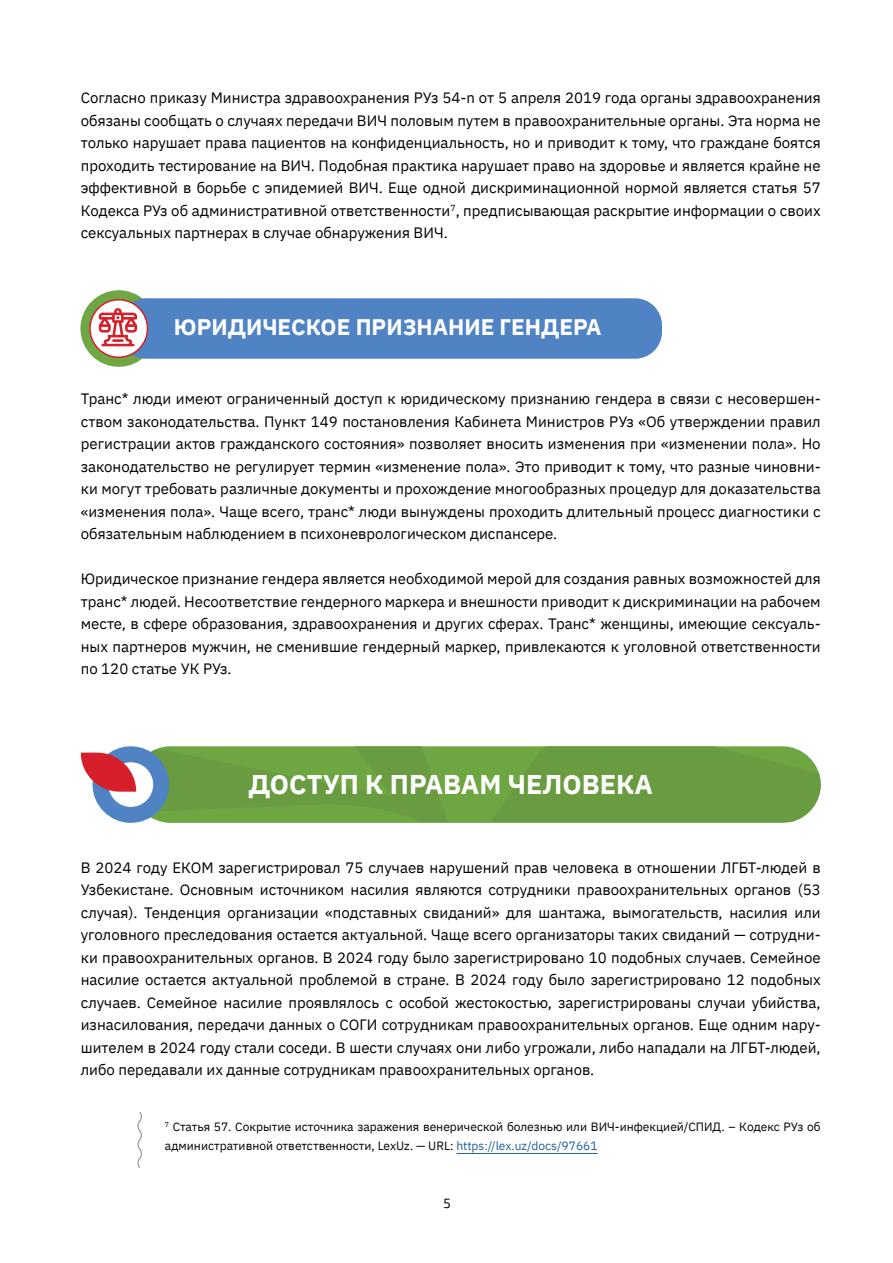
<style>
.page{position:relative;width:893px;height:1263px;background:#fff}
.page>*{position:absolute;margin:0;border:0;box-sizing:border-box;transform-origin:0 0}
.t1{font:700 27px "IBM Plex Sans";color:#fff}
.t2{font:700 22.5px "IBM Plex Sans";color:#fff}
.t3{font:15px/22.5px "IBM Plex Sans";color:#000;text-align:justify}
.t4{font:13.5px "Exo 2";color:#000}
.t5{font:12px/19.5px "IBM Plex Sans";color:#000}
.s1{color:#215e9e}
</style>
<div class="page">
<div style="left:80px;top:290px;width:77px;height:77px;background:#6ea743;border-radius:50%"></div>
<div style="left:119px;top:298px;width:543px;height:61px;background:#4f83c3;border-radius:27px"></div>
<div style="left:90px;top:300px;width:57px;height:57px;background:#fff;border-radius:50%"></div>
<div style="left:89px;top:299px;width:59px;height:59px;border:2px solid #d91f2a;border-radius:50%"></div>
<svg style="left:99px;top:308px;width:38px;height:38px"></svg>
<hr style="left:456px;top:1153px;width:142px;height:1px;background:#215e9e">
<svg style="left:137px;top:1112px;width:5px;height:56px"></svg>
<svg style="left:137px;top:746px;width:684px;height:76px;background:#6da044"></svg>
<div style="left:93px;top:746px;width:76px;height:77px;background:#4f83c3;border-radius:50%"></div>
<div style="left:108px;top:762px;width:45px;height:45px;background:#fff;border-radius:50%"></div>
<svg style="left:81px;top:753px;width:55px;height:39px"></svg>
<p class="t3" style="left:81px;top:85px;width:741px">Согласно приказу Министра здравоохранения РУз 54-n от 5 апреля 2019 года органы здравоохранения обязаны сообщать о случаях передачи ВИЧ половым путем в правоохранительные органы. Эта норма не только нарушает права пациентов на конфиденциальность, но и приводит к тому, что граждане боятся проходить тестирование на ВИЧ. Подобная практика нарушает право на здоровье и является крайне не эффективной в борьбе с эпидемией ВИЧ. Еще одной дискриминационной нормой является статья 57<br>Кодекса РУз об административной ответственности<sup>7</sup>, предписывающая раскрытие информации о своих сексуальных партнерах в случае обнаружения ВИЧ.</p>
<h2 class="t2" style="left:174px;top:310px;width:429px">ЮРИДИЧЕСКОЕ ПРИЗНАНИЕ ГЕНДЕРА</h2>
<p class="t3" style="left:81px;top:386px;width:741px">Транс* люди имеют ограниченный доступ к юридическому признанию гендера в связи с несовершен&shy;ством законодательства. Пункт 149 постановления Кабинета Министров РУз «Об утверждении правил регистрации актов гражданского состояния» позволяет вносить изменения при «изменении пола». Но законодательство не регулирует термин «изменение пола». Это приводит к тому, что разные чиновни&shy;ки могут требовать различные документы и прохождение многообразных процедур для доказательства «изменения пола». Чаще всего, транс* люди вынуждены проходить длительный процесс диагностики с обязательным наблюдением в психоневрологическом диспансере.</p>
<p class="t3" style="left:81px;top:566px;width:741px">Юридическое признание гендера является необходимой мерой для создания равных возможностей для транс* людей. Несоответствие гендерного маркера и внешности приводит к дискриминации на рабочем месте, в сфере образования, здравоохранения и других сферах. Транс* женщины, имеющие сексуаль&shy;ных партнеров мужчин, не сменившие гендерный маркер, привлекаются к уголовной ответственности по 120 статье УК РУз.</p>
<h1 class="t1" style="left:249px;top:762px;width:406px">ДОСТУП К ПРАВАМ ЧЕЛОВЕКА</h1>
<p class="t3" style="left:81px;top:855px;width:741px">В 2024 году ЕКОМ зарегистрировал 75 случаев нарушений прав человека в отношении ЛГБТ-людей в Узбекистане. Основным источником насилия являются сотрудники правоохранительных органов (53 случая). Тенденция организации «подставных свиданий» для шантажа, вымогательств, насилия или уголовного преследования остается актуальной. Чаще всего организаторы таких свиданий — сотрудни&shy;ки правоохранительных органов. В 2024 году было зарегистрировано 10 подобных случаев. Семейное насилие остается актуальной проблемой в стране. В 2024 году было зарегистрировано 12 подобных случаев. Семейное насилие проявлялось с особой жестокостью, зарегистрированы случаи убийства, изнасилования, передачи данных о СОГИ сотрудникам правоохранительных органов. Еще одним нару&shy;шителем в 2024 году стали соседи. В шести случаях они либо угрожали, либо нападали на ЛГБТ-людей, либо передавали их данные сотрудникам правоохранительных органов.</p>
<p class="t5" style="left:165px;top:1116px;width:657px"><sup>7</sup> Статья 57. Сокрытие источника заражения венерической болезнью или ВИЧ-инфекцией/СПИД. – Кодекс РУз об административной ответственности, LexUz. — URL: <span class="s1">https://lex.uz/docs/97661</span></p>
<p class="t4" style="left:443px;top:1195px;width:9px">5</p>
</div>
